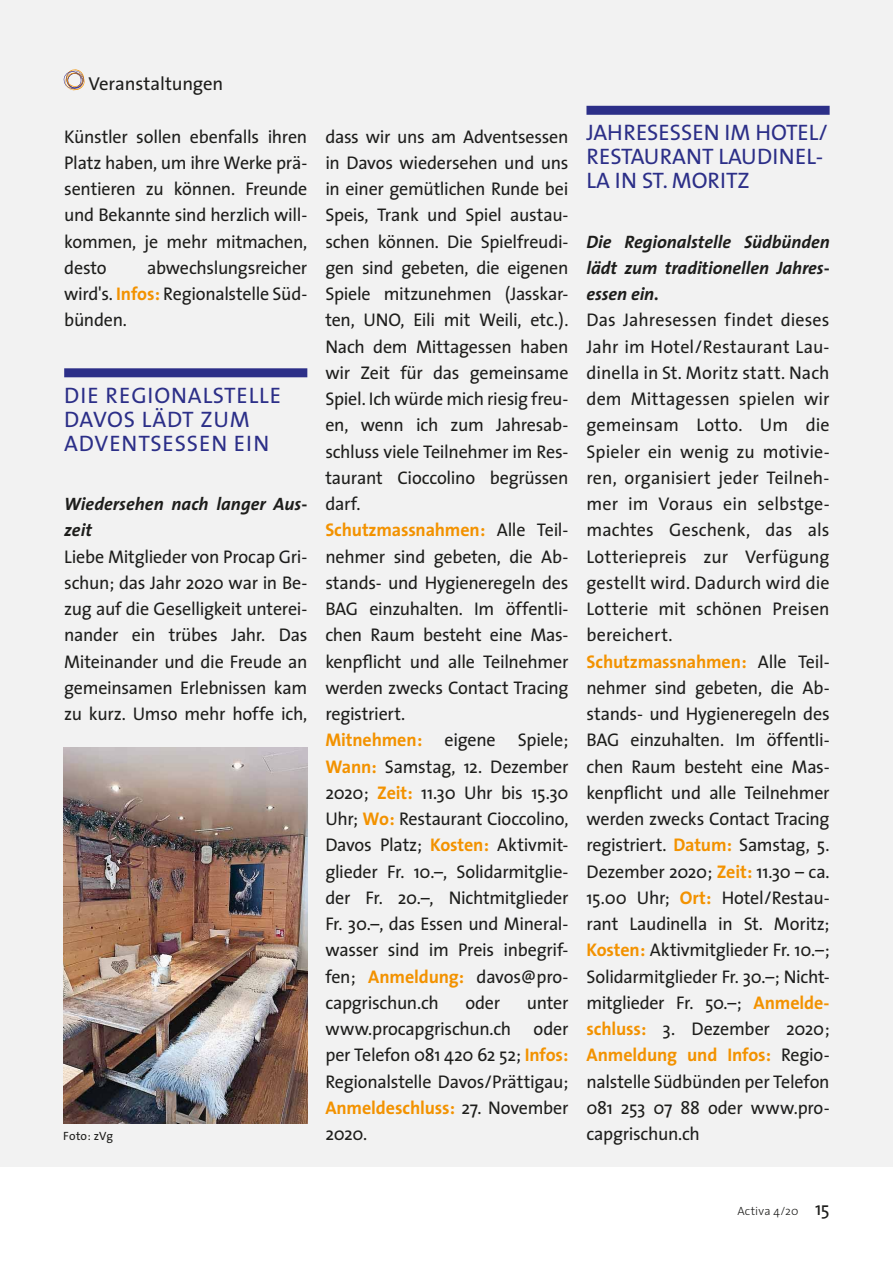
<style>
.page{position:relative;width:893px;height:1263px;background:#fff}
.page>*{position:absolute;margin:0;border:0;box-sizing:border-box;transform-origin:0 0}
.t1{font:22.5px/24px "The Sans";letter-spacing:.015em;color:#2c2f88}
.t2{font:22.5px/24px "The Sans";letter-spacing:.04em;color:#2c2f88}
.t3{font:18.75px "The Sans";letter-spacing:-.01em;color:#1d1d1b}
.t4{font:18.45px/26.2px "The Sans";letter-spacing:-.015em;color:#1d1d1b;text-align:justify}
.t5{font:italic 700 18px/26.2px "The Sans";letter-spacing:-.005em;color:#1d1d1b}
.t6{font:300 12px "The Sans";letter-spacing:.015em;color:#1d1d1b}
.t7{font:12px "The Sans";letter-spacing:.01em;color:#1d1d1b}
.s1{font-weight:700;color:#f39200}
.s2{font-weight:400;font-size:18.75px}
</style>
<div class="page">
<div style="left:0;top:0;width:893px;height:1166px;background:#f2f2f2"></div>
<svg style="left:64px;top:69px;width:21px;height:22px"></svg>
<div style="left:64px;top:368px;width:243px;height:9px;background:#2c2f88"></div>
<div style="left:586px;top:106px;width:244px;height:9px;background:#2c2f88"></div>
<img style="left:64px;top:747px;width:244px;height:376px">
<p class="t3" style="left:88px;top:76px;width:137px">Veranstaltungen</p>
<p class="t4" style="left:64px;top:125px;width:245px">Künstler sollen ebenfalls ihren Platz haben, um ihre Werke prä&shy;sentieren zu können. Freunde und Bekannte sind herzlich will&shy;kommen, je mehr mitmachen, desto</p>
<p class="t1" style="left:586px;top:123px;width:243px">JAHRESESSEN IM HOTEL/<br>RESTAURANT LAUDINEL-<br>LA IN ST. MORITZ</p>
<p class="t4" style="left:325px;top:125px;width:245px;text-align:left">dass wir uns am Adventsessen in Davos wiedersehen und uns in einer gemütlichen Runde bei<br>Speis, Trank und Spiel austau&shy;schen können. Die Spielfreudi&shy;gen sind gebeten, die eigenen<br>Spiele mitzunehmen (Jasskar&shy;ten, UNO, Eili mit Weili, etc.).<br>Nach dem Mittagessen haben wir Zeit für das gemeinsame<br>Spiel. Ich würde mich riesig freu&shy;en, wenn ich zum Jahresab&shy;schluss viele Teilnehmer im Res&shy;taurant Cioccolino begrüssen darf.<br><span class="s1">Schutzmassnahmen:</span> Alle Teil&shy;nehmer sind gebeten, die Ab&shy;stands- und Hygieneregeln des<br>BAG einzuhalten. Im öffentli&shy;chen Raum besteht eine Mas&shy;kenpflicht und alle Teilnehmer werden zwecks Contact Tracing registriert.<br><span class="s1">Mitnehmen:</span> eigene Spiele;<br><span class="s1">Wann:</span> Samstag, 12. Dezember<br>2020; <span class="s1">Zeit:</span> 11.30 Uhr bis 15.30<br>Uhr; <span class="s1">Wo:</span> Restaurant Cioccolino,<br>Davos Platz; <span class="s1">Kosten:</span> Aktivmit&shy;glieder Fr. 10.–, Solidarmitglie&shy;der Fr. 20.–, Nichtmitglieder<br>Fr. 30.–, das Essen und Mineral&shy;wasser sind im Preis inbegrif&shy;fen; <span class="s1">Anmeldung:</span> davos@pro&shy;capgrischun.ch</p>
<p class="t5" style="left:586px;top:229px;width:245px;text-align:justify">Die Regionalstelle Südbünden lädt zum traditionellen Jahres&shy;essen ein.</p>
<p class="t4" style="left:586px;top:309px;width:245px;text-align:left">Das Jahresessen findet dieses<br>Jahr im Hotel/Restaurant Lau&shy;dinella in St. Moritz statt. Nach dem Mittagessen spielen wir gemeinsam Lotto. Um die<br>Spieler ein wenig zu motivie&shy;ren, organisiert jeder Teilneh&shy;mer im Voraus ein selbstge&shy;machtes Geschenk, das als<br>Lotteriepreis zur Verfügung gestellt wird. Dadurch wird die<br>Lotterie mit schönen Preisen bereichert.<br><span class="s1">Schutzmassnahmen:</span> Alle Teil&shy;nehmer sind gebeten, die Ab&shy;stands- und Hygieneregeln des<br>BAG einzuhalten. Im öffentli&shy;chen Raum besteht eine Mas&shy;kenpflicht und alle Teilnehmer werden zwecks Contact Tracing registriert. <span class="s1">Datum:</span> Samstag, 5.<br>Dezember 2020; <span class="s1">Zeit:</span> 11.30 – ca.<br>15.00 Uhr; <span class="s1">Ort:</span> Hotel/Restau&shy;rant Laudinella in St. Moritz;<br><span class="s1">Kosten:</span> Aktivmitglieder Fr. 10.–;<br>Solidarmitglieder Fr. 30.–; Nicht&shy;mitglieder Fr. 50.–; <span class="s1">Anmelde&shy;schluss:</span> 3. Dezember 2020;<br><span class="s1">Anmeldung und Infos:</span> Regio&shy;nalstelle Südbünden per Telefon<br>081 253 07 88 oder www.pro-</p>
<p class="t4" style="left:64px;top:256px;width:245px;text-indent:83px">abwechslungsreicher wird's. <span class="s1">Infos:</span> Regionalstelle Süd&shy;bünden.</p>
<p class="t2" style="left:64px;top:385px;width:218px">DIE REGIONALSTELLE<br>DAVOS LÄDT ZUM<br>ADVENTSESSEN EIN</p>
<p class="t5" style="left:64px;top:491px;width:245px">Wiedersehen nach langer Aus&shy;zeit</p>
<p class="t4" style="left:64px;top:545px;width:245px">Liebe Mitglieder von Procap Gri&shy;schun; das Jahr 2020 war in Be&shy;zug auf die Geselligkeit unterei&shy;nander ein trübes Jahr. Das Miteinander und die Freude an gemeinsamen Erlebnissen kam zu kurz. Umso mehr hoffe ich,</p>
<p class="t4" style="left:465px;top:991px;width:36px">oder</p>
<p class="t4" style="left:325px;top:991px;width:245px;text-indent:201px">unter www.procapgrischun.ch oder per Telefon 081 420 62 52; <span class="s1">Infos:<br></span>Regionalstelle Davos/Prättigau; <span class="s1">Anmeldeschluss:</span> 27. November 2020.</p>
<p class="t7" style="left:63px;top:1131px;width:51px">Foto: zVg</p>
<p class="t4" style="left:586px;top:1122px;width:115px">capgrischun.ch</p>
<p class="t6" style="left:737px;top:1206px;width:94px">Activa 4/20 <span class="s2">15</span></p>
</div>
